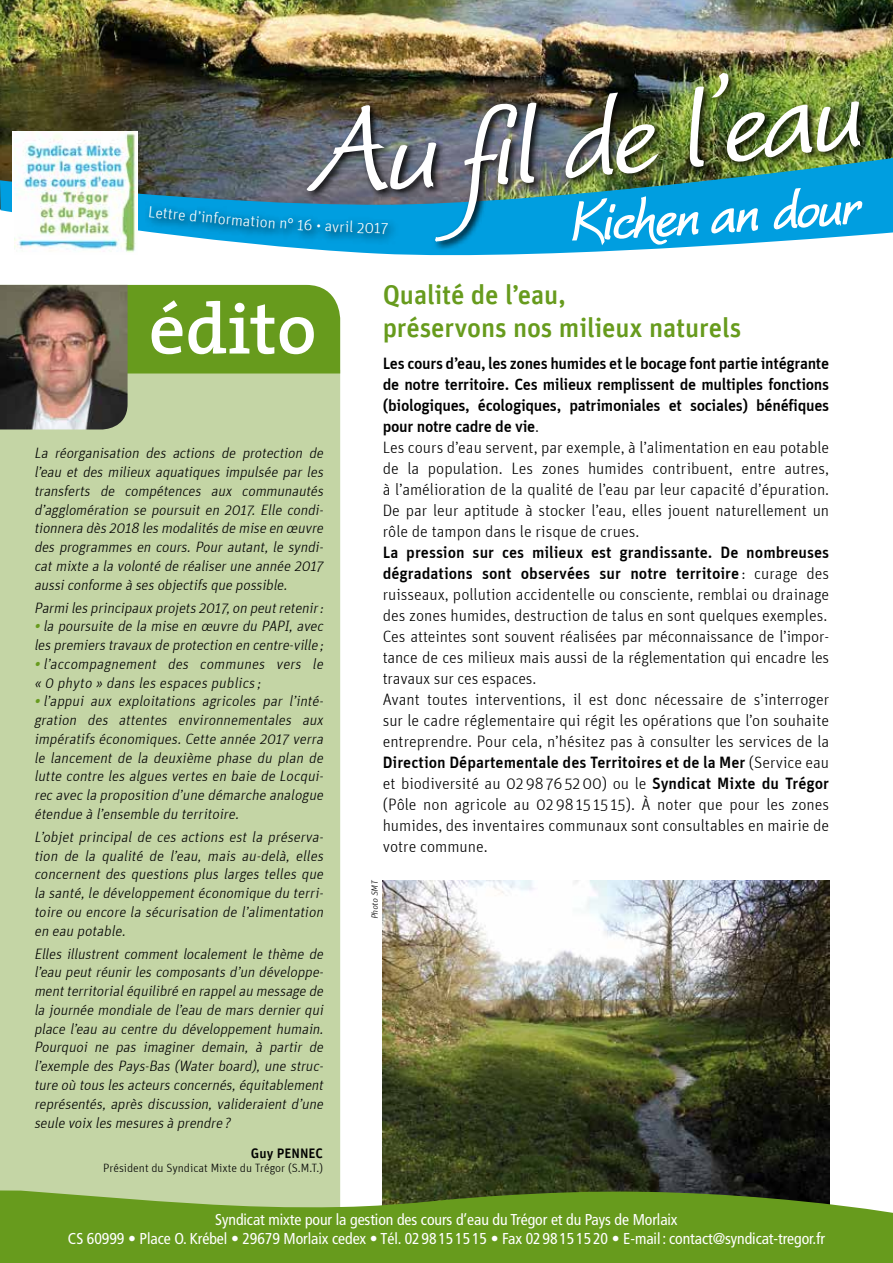
<style>
.page{position:relative;width:893px;height:1263px;background:#fff}
.page>*{position:absolute;margin:0;border:0;box-sizing:border-box;transform-origin:0 0}
.t1{font:italic 72px "Worstveld Sling Extra 2";color:#fff}
.t2{font:600 72px "The Serif";color:#fff}
.t3{font:27px/32.4px "Unit Medium TF";letter-spacing:-.005em;color:#679b1d}
.t4{font:300 16.5px/21px "Unit";color:#000}
.t5{font:300 15.9px "Unit";color:#fff}
.t6{font:condensed 15.75px/18.9px "Frutiger";letter-spacing:-.005em;color:#fff;text-align:center}
.t7{font:italic 300 15px/18.8px "Unit";color:#000;text-align:justify}
.t8{font:13.8px "Unit Medium TF";color:#000}
.t9{font:300 12px "Unit";color:#000}
.t10{font:italic 300 9px "Unit";color:#000}
.s1{font-weight:500;color:#679b1d}
.s2{font-weight:500}
</style>
<div class="page">
<div style="left:0;top:373px;width:340px;height:810px;background:#c4d5a5"></div>
<img style="left:382px;top:881px;width:447px;height:302px">
<svg style="left:0;top:1183px;width:893px;height:80px;background:#6f9a30"></svg>
<div style="left:128px;top:285px;width:212px;height:88px;background:#679b1d"></div>
<img style="left:0;top:0;width:893px;height:158px">
<svg style="left:0;top:158px;width:893px;height:98px"></svg>
<img style="left:303px;top:69px;width:567px;height:182px">
<img style="left:0;top:285px;width:128px;height:144px">
<svg style="left:144px;top:201px;width:255px;height:45px;background:#21a1d7"></svg>
<div style="left:13px;top:132px;width:124px;height:123px;background:#fff"></div>
<img style="left:15px;top:132px;width:121px;height:121px">
<img style="left:558px;top:0;width:318px;height:246px">
<img style="left:305px;top:0;width:236px;height:245px">
<p class="t5" style="left:149px;top:202px;width:32px;rotate:6deg">Lettr</p>
<p class="t5" style="left:179px;top:205px;width:74px;rotate:5deg">e d’informa</p>
<p class="t5" style="left:251px;top:212px;width:55px;rotate:4deg">tion n° 1</p>
<p class="t5" style="left:304px;top:215px;width:43px;rotate:3deg">6 • avr</p>
<p class="t5" style="left:345px;top:218px;width:38px;rotate:2deg">il 201</p>
<h1 class="t1" style="left:600px;top:186px;width:98px;rotate:-3deg">ichen</h1>
<h1 class="t1" style="left:709px;top:181px;width:150px;rotate:-4deg">an dour</h1>
<h1 class="t2" style="left:149px;top:269px;width:169px">édito</h1>
<p class="t7" style="left:34px;top:444px;width:294px">La réorganisation des actions de protection de l’eau et des milieux aquatiques impulsée par les transferts de compétences aux communautés d’agglomération se poursuit en 2017. Elle condi&shy;tionnera dès 2018 les modalités de mise en œuvre des programmes en cours. Pour autant, le syndi&shy;catmixte a la volonté de réaliserune année 2017 aussiconforme à ses objectifs que possible.</p>
<p class="t7" style="left:34px;top:598px;width:294px">Parmiles principaux projets 2017,on peutretenir:</p>
<p class="t7" style="left:34px;top:617px;width:294px"><span class="s1">•</span> la poursuite de la mise en œuvre du PAPI, avec les premiers travaux de protection en centre-ville;</p>
<p class="t7" style="left:34px;top:654px;width:294px"><span class="s1">•</span> l’accompagnement des communes vers le « 0 phyto » dans les espaces publics ;</p>
<p class="t7" style="left:34px;top:692px;width:294px"><span class="s1">•</span> l’appui aux exploitations agricoles par l’inté&shy;gration des attentes environnementales aux impératifs économiques.Cette année 2017 verra le lancement de la deuxième phase du plan de lutte contre les algues vertes en baie de Locqui&shy;rec avec la proposition d’une démarche analogue étendue à l’ensemble du territoire.</p>
<p class="t7" style="left:34px;top:827px;width:294px">L’objet principal de ces actions est la préserva&shy;tion de la qualité de l’eau, mais au-delà, elles concernent des questions plus larges telles que la santé,le développementéconomique du terri&shy;toire ou encore la sécurisation de l’alimentation en eau potable.</p>
<p class="t7" style="left:34px;top:944px;width:294px">Elles illustrent comment localement le thème de l’eau peut réunir les composants d’un développe&shy;mentterritorialéquilibré en rappelau message de la journée mondiale de l’eau de mars dernier qui place l’eau au centre du développement humain.<br>Pourquoi ne pas imaginer demain, à partir de l’exemple des Pays-Bas (Water board), une struc&shy;ture où tous les acteurs concernés,équitablement représentés, après discussion, valideraient d’une seule voix les mesures à prendre?</p>
<p class="t8" style="left:251px;top:1145px;width:74px">Guy PENNEC</p>
<p class="t9" style="left:103px;top:1161px;width:222px">Président du Syndicat Mixte du Trégor (S.M.T.)</p>
<h2 class="t3" style="left:383px;top:278px;width:360px">Qualité de l’eau,<br>préservons nos milieux naturels</h2>
<p class="t4" style="left:383px;top:353px;width:448px"><span class="s2">Les cours d’eau, les zones humides et le bocage font partie intégrante de notre territoire. Ces milieux remplissent de multiples fonctions (biologiques, écologiques, patrimoniales et sociales) bénéfiques pour notre cadre de vie</span>.<br>Les cours d’eau servent, par exemple, à l’alimentation en eau potable de la population. Les zones humides contribuent, entre autres, à l’amélioration de la qualité de l’eau par leur capacité d’épuration.<br>De par leur aptitude à stocker l’eau, elles jouent naturellement un rôle de tampon dans le risque de crues.</p>
<p class="t4" style="left:383px;top:542px;width:448px"><span class="s2">La pression sur ces milieux est grandissante. De nombreuses dégradations sont observées sur notre territoire</span>: curage des ruisseaux, pollution accidentelle ou consciente, remblai ou drainage des zones humides, destruction de talus en sont quelques exemples.<br>Ces atteintes sont souvent réalisées par méconnaissance de l’impor&shy;tance de ces milieux mais aussi de la réglementation qui encadre les travaux sur ces espaces.<br>Avant toutes interventions, il est donc nécessaire de s’interroger sur le cadre réglementaire qui régit les opérations que l’on souhaite entreprendre. Pour cela, n’hésitez pas à consulter les services de la <span class="s2">Direction Départementale des Territoires et de la Mer</span> (Service eau et biodiversité au 0298765200) ou le <span class="s2">Syndicat Mixte du Trégor </span>(Pôle non agricole au 029815 15 15). À noter que pour les zones humides, des inventaires communaux sont consultables en mairie de votre commune.</p>
<p class="t10" style="left:370px;top:919px;width:42px;rotate:-90deg">Photo SMT</p>
<p class="t6" style="left:68px;top:1210px;width:759px">Syndicat mixte pour la gestion des cours d’eau du Trégor et du Pays de Morlaix<br>CS 60999 • Place O. Krébel • 29679 Morlaix cedex • Tél. 0298151515 • Fax 0298151520 • E-mail: contact@syndicat-tregor.fr</p>
</div>
